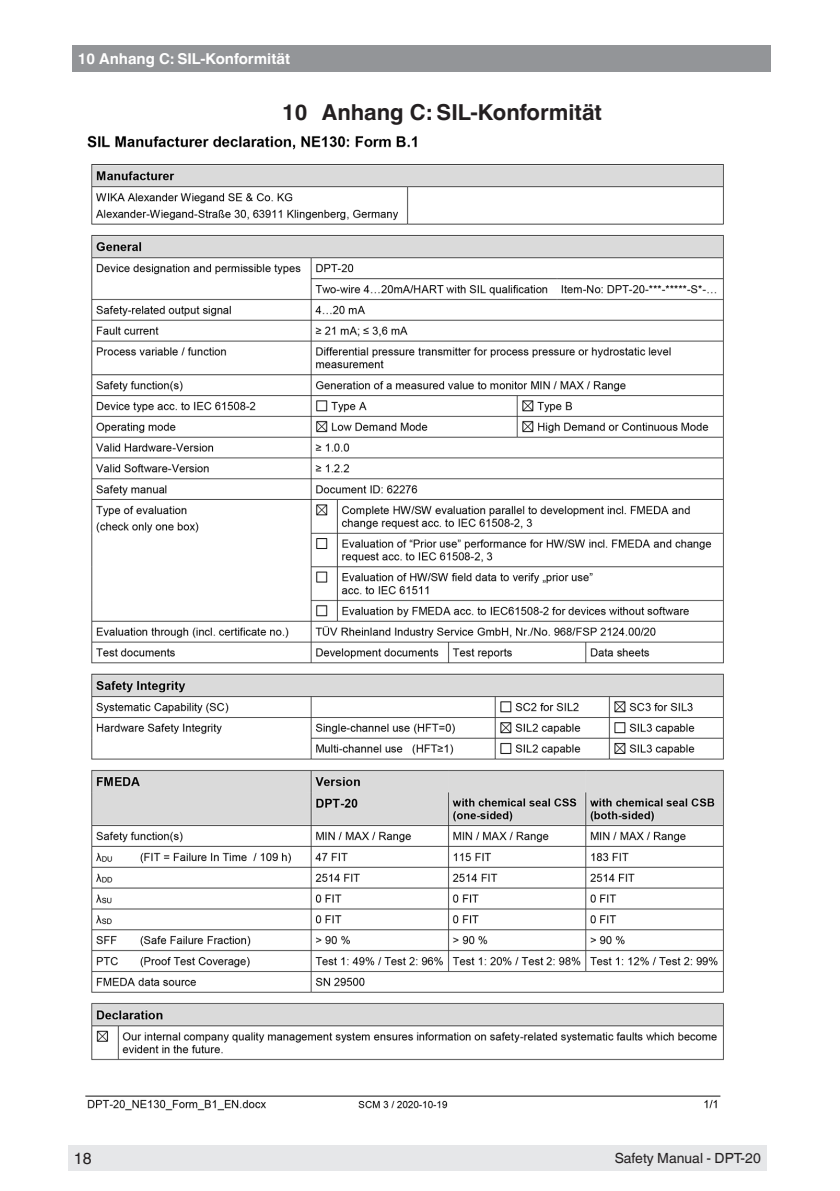
<style>
.page{position:relative;width:840px;height:1191px;background:#fff}
.page>*{position:absolute;margin:0;border:0;box-sizing:border-box;transform-origin:0 0}
.titel_normal{font:700 22px "Helvetica Linotype";color:#231f20}
.t1{font:16px "Helvetica Linotype";color:#231f20}
.K1_Wika{font:700 15px "Helvetica Linotype";color:#fff}
.Fuss_F_right{font:14px "Helvetica Linotype";color:#231f20}
</style>
<div class="page">
<div style="left:68px;top:1145px;width:43px;height:26px;background:#e6e7e9"></div>
<div style="left:72px;top:45px;width:697px;height:27px;background:#939598"></div>
<div style="left:111px;top:1145px;width:655px;height:26px;background:#e6e7e9"></div>
<img style="left:85px;top:135px;width:639px;height:976px">
<p class="K1_Wika" style="left:78px;top:50px;width:214px">10 Anhang C: SIL-Konformität</p>
<p class="titel_normal" style="left:282px;top:99px;width:321px">10 Anhang C: SIL-Konformität</p>
<p class="t1" style="left:74px;top:1149px;width:19px">18</p>
<p class="Fuss_F_right" style="left:614px;top:1150px;width:147px">Safety Manual - DPT-20</p>
</div>
